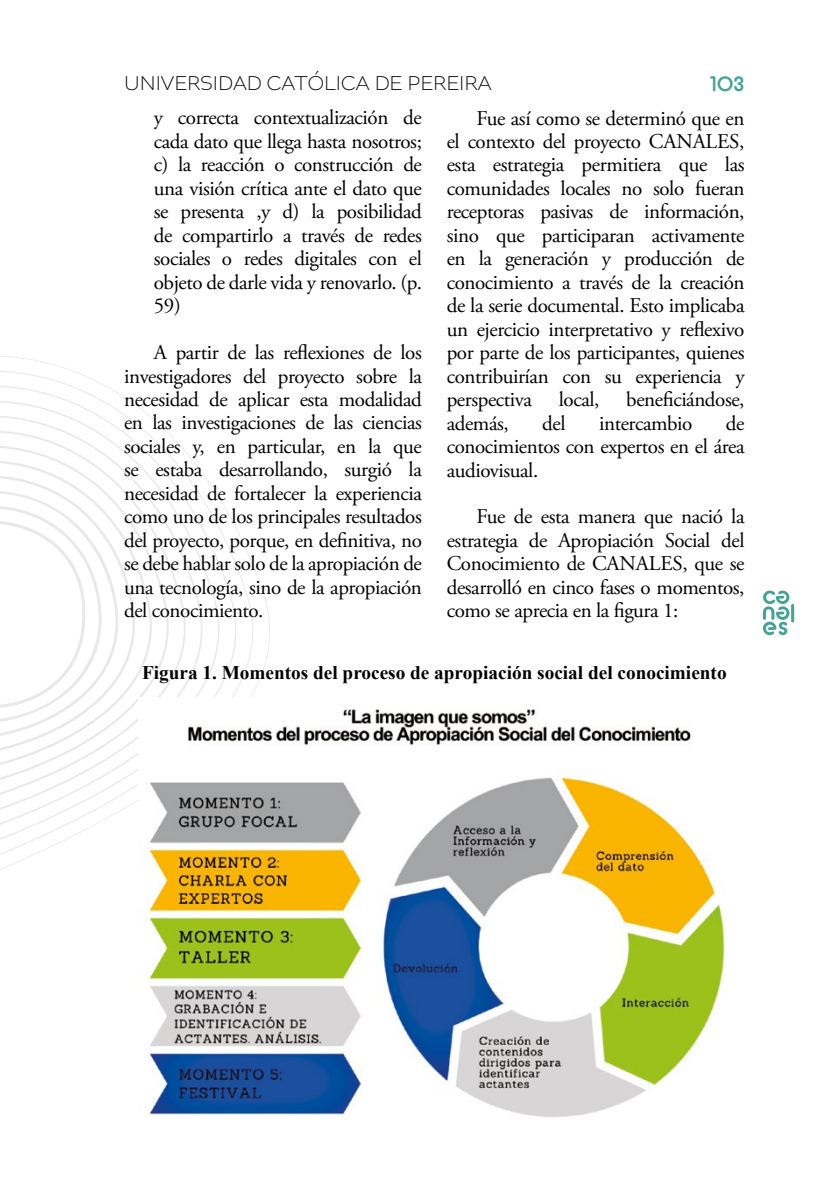
<style>
.page{position:relative;width:819px;height:1191px;background:#fff}
.page>*{position:absolute;margin:0;border:0;box-sizing:border-box;transform-origin:0 0}
.t1{font:21px/23.4px "Adobe Garamond Pro";letter-spacing:-.02em;color:#000;text-align:justify}
.t2{font:200 21px "Altivo";color:#000}
.t3{font:700 21px "BC Alphapipe TSB";color:#44a394}
.t4{font:700 19.25px "Times New Roman";color:#000}
</style>
<div class="page">
<hr style="left:791px;top:604px;width:3px;height:18px;background:#44a394;border-radius:2px">
<svg style="left:762px;top:590px;width:28px;height:45px"></svg>
<svg style="left:0;top:371px;width:265px;height:484px"></svg>
<svg style="left:0;top:401px;width:229px;height:423px"></svg>
<svg style="left:0;top:416px;width:211px;height:393px"></svg>
<img style="left:138px;top:697px;width:587px;height:421px">
<p class="t2" style="left:124px;top:70px;width:369px">UNIVERSIDAD CATÓLICA DE PEREIRA</p>
<p class="t3" style="left:710px;top:70px;width:36px">103</p>
<p class="t1" style="left:154px;top:107px;width:269px">y correcta contextualización de cada dato que llega hasta nosotros; c) la reacción o construcción de una visión crítica ante el dato que se presenta ,y d) la posibilidad de compartirlo a través de redes sociales o redes digitales con el objeto de darle vida y renovarlo. (p.<br>59)</p>
<p class="t1" style="left:124px;top:341px;width:299px;text-indent:30px">A partir de las reflexiones de los investigadores del proyecto sobre la necesidad de aplicar esta modalidad en las investigaciones de las ciencias sociales y, en particular, en la que se estaba desarrollando, surgió la necesidad de fortalecer la experiencia como uno de los principales resultados del proyecto, porque, en definitiva, no se debe hablar solo de la apropiación de una tecnología, sino de la apropiación del conocimiento.</p>
<p class="t1" style="left:446px;top:107px;width:299px;text-indent:30px">Fue así como se determinó que en el contexto del proyecto CANALES, esta estrategia permitiera que las comunidades locales no solo fueran receptoras pasivas de información, sino que participaran activamente en la generación y producción de conocimiento a través de la creación de la serie documental. Esto implicaba un ejercicio interpretativo y reflexivo por parte de los participantes, quienes contribuirían con su experiencia y perspectiva</p>
<p class="t1" style="left:558px;top:388px;width:42px">local,</p>
<p class="t1" style="left:626px;top:388px;width:120px">beneficiándose,</p>
<p class="t1" style="left:446px;top:412px;width:64px">además,</p>
<p class="t1" style="left:542px;top:412px;width:25px">del</p>
<p class="t1" style="left:599px;top:412px;width:95px">intercambio</p>
<p class="t1" style="left:446px;top:412px;width:299px;text-indent:279px">de conocimientos con expertos en el área audiovisual.</p>
<p class="t1" style="left:446px;top:506px;width:299px;text-indent:30px">Fue de esta manera que nació la estrategia de Apropiación Social del Conocimiento de CANALES, que se desarrolló en cinco fases o momentos, como se aprecia en la figura 1:</p>
<p class="t4" style="left:142px;top:658px;width:586px">Figura 1. Momentos del proceso de apropiación social del conocimiento</p>
</div>
